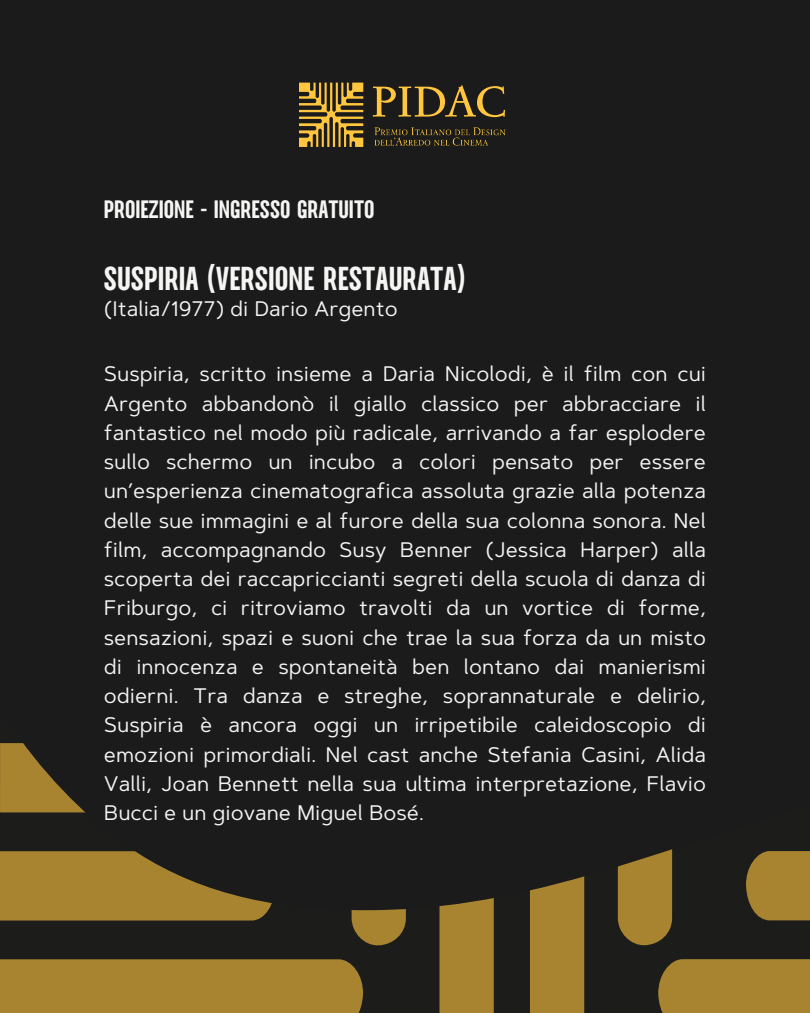
<style>
.page{position:relative;width:810px;height:1013px;background:#fff}
.page>*{position:absolute;margin:0;border:0;box-sizing:border-box;transform-origin:0 0}
.t1{font:700 29px "TS Damassans";color:#f5f5f4}
.t2{font:700 22px "TS Damassans";color:#f5f5f4}
.t3{font:21px/29.2px "Artegra Sans";color:#f5f5f4;text-align:justify}
</style>
<div class="page">
<div style="left:0;top:0;width:810px;height:1012px;background:#1b1b1b"></div>
<svg style="left:299px;top:83px;width:64px;height:64px"></svg>
<svg style="left:373px;top:85px;width:132px;height:32px"></svg>
<img style="left:374px;top:127px;width:132px;height:19px">
<svg style="left:0;top:743px;width:810px;height:269px"></svg>
<p class="t2" style="left:104px;top:193px;width:272px">PROIEZIONE - INGRESSO GRATUITO</p>
<h1 class="t1" style="left:104px;top:258px;width:363px">SUSPIRIA (VERSIONE RESTAURATA)</h1>
<p class="t3" style="left:104px;top:294px;width:295px">(Italia/1977) di Dario Argento</p>
<h2 class="t3" style="left:104px;top:359px;width:604px">Suspiria, scritto insieme a Daria Nicolodi, è il film con cui Argento abbandonò il giallo classico per abbracciare il fantastico nel modo più radicale, arrivando a far esplodere sullo schermo un incubo a colori pensato per essere un’esperienza cinematografica assoluta grazie alla potenza delle sue immagini e al furore della sua colonna sonora. Nel film, accompagnando Susy Benner (Jessica Harper) alla scoperta dei raccapriccianti segreti della scuola di danza di Friburgo, ci ritroviamo travolti da un vortice di forme, sensazioni, spazi e suoni che trae la sua forza da un misto di innocenza e spontaneità ben lontano dai manierismi odierni. Tra danza e streghe, soprannaturale e delirio, Suspiria è ancora oggi un irripetibile caleidoscopio di emozioni primordiali. Nel cast anche Stefania Casini, Alida Valli, Joan Bennett nella sua ultima interpretazione, Flavio Bucci e un giovane Miguel Bosé.</h2>
</div>
